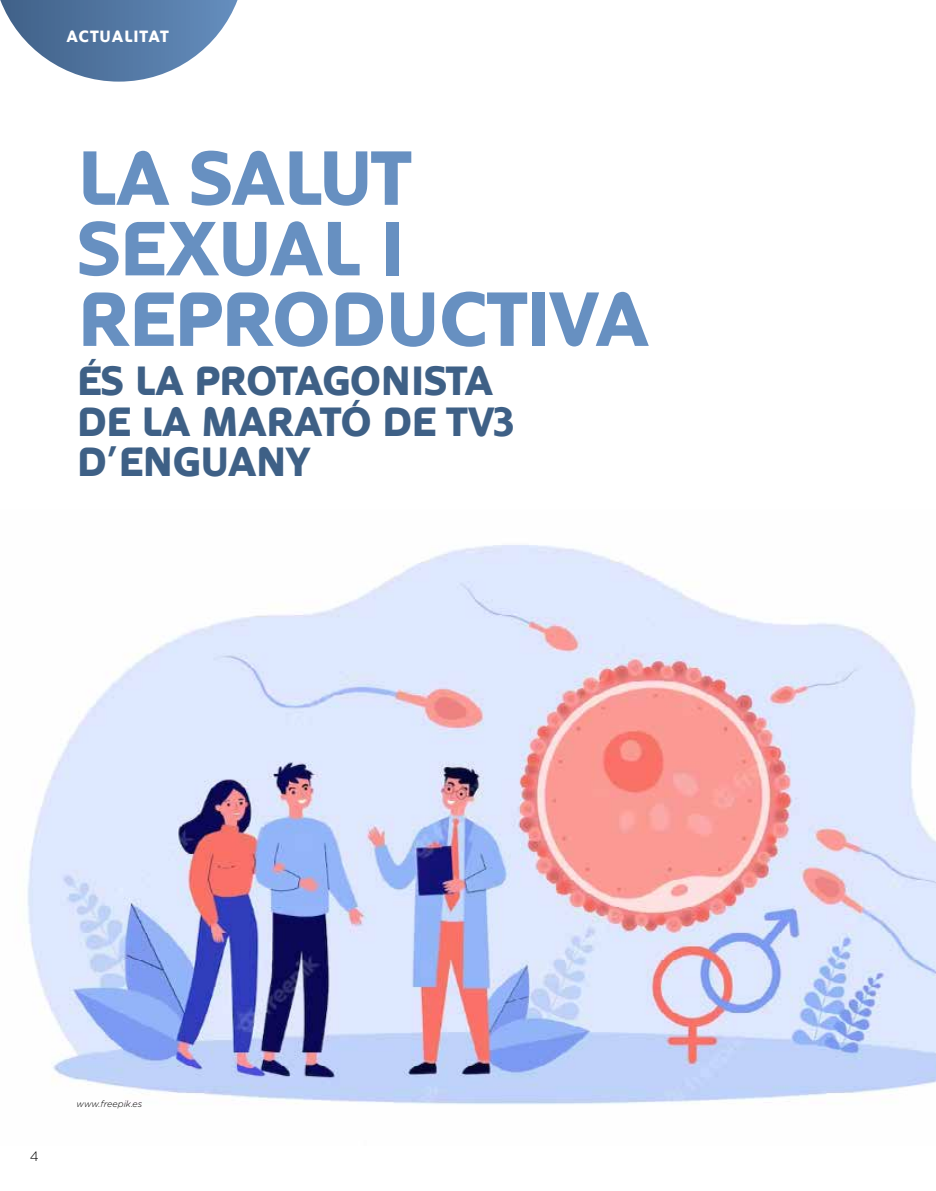
<style>
.page{position:relative;width:936px;height:1191px;background:#fff}
.page>*{position:absolute;margin:0;border:0;box-sizing:border-box;transform-origin:0 0}
.t1{font:900 76.35px/70.5px "Oblik W01";letter-spacing:-.035em;color:#6790c1}
.t2{font:900 40.5px/40.5px "Oblik W01";letter-spacing:-.03em;color:#3e6086}
.t3{font:900 16.2px "Oblik W01";letter-spacing:.04em;color:#fff}
.t4{font:300 13.5px "Gotham";color:#000}
.t5{font:italic 300 9px "Gotham";color:#000}
</style>
<div class="page">
<svg style="left:0;top:0;width:237px;height:82px"></svg>
<img style="left:27px;top:545px;width:908px;height:560px">
<p class="t3" style="left:66px;top:27px;width:104px">ACTUALITAT</p>
<h1 class="t1" style="left:77px;top:144px;width:574px">LA SALUT<br>SEXUAL I<br>REPRODUCTIVA</h1>
<p class="t2" style="left:77px;top:361px;width:440px">ÉS LA PROTAGONISTA<br>DE LA MARATÓ DE TV3<br>D’ENGUANY</p>
<p class="t4" style="left:30px;top:1148px;width:10px">4</p>
<p class="t5" style="left:77px;top:1097px;width:67px">www.freepik.es</p>
</div>
